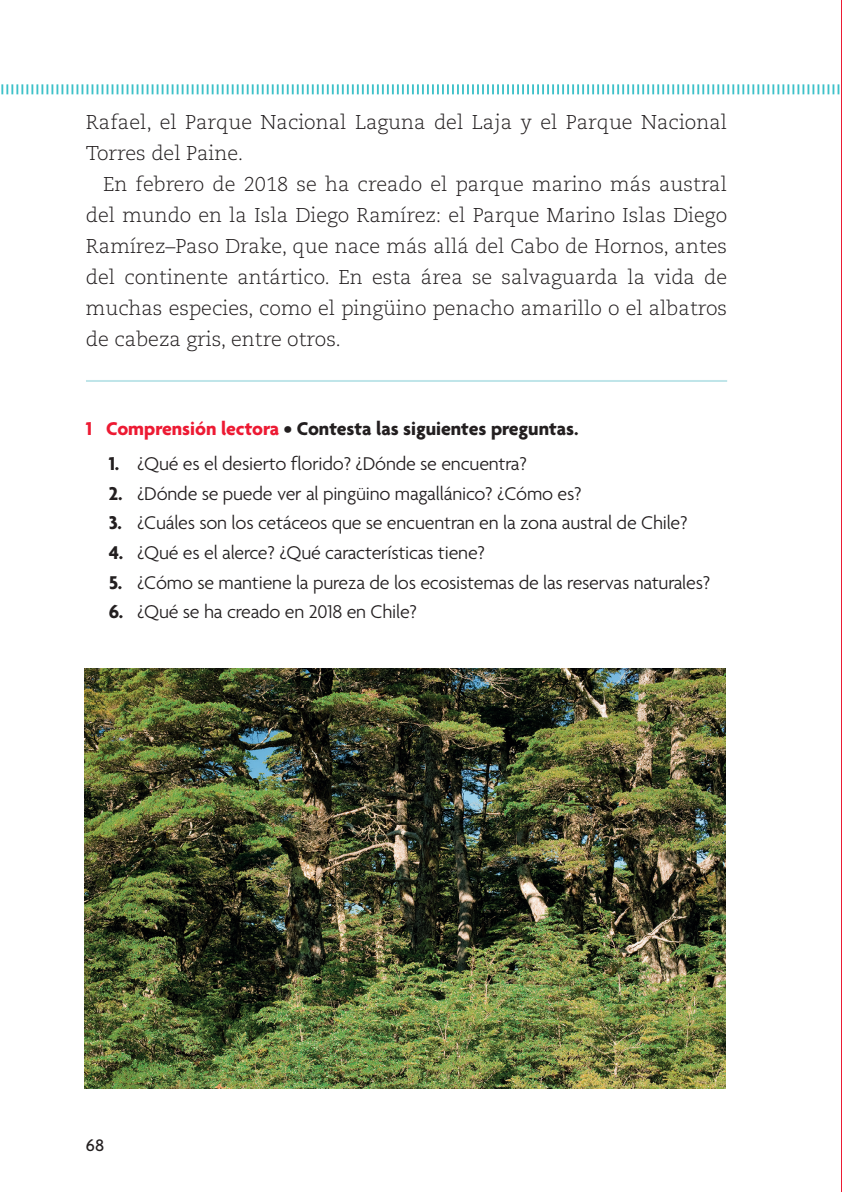
<style>
.page{position:relative;width:842px;height:1192px;background:#fff}
.page>*{position:absolute;margin:0;border:0;box-sizing:border-box;transform-origin:0 0}
.t1{font:300 20px/31px "Caecilia LT Std";color:#231f20}
.t2{font:300 20px "Agenda";letter-spacing:-.01em;color:#231f20}
.t3{font:700 20px "Agenda";color:#231f20}
.t4{font:500 18px "Agenda";color:#231f20}
.s1{color:#ed1a33}
.s2{font-weight:700}
</style>
<div class="page">
<hr style="left:840px;top:0;width:1px;height:1191px;background:#ed1a33">
<svg style="left:1px;top:84px;width:838px;height:10px"></svg>
<hr style="left:86px;top:380px;width:641px;height:2px;background:#bfe5e9">
<img style="left:84px;top:668px;width:641px;height:420px">
<p class="t1" style="left:86px;top:107px;width:642px">Rafael, el Parque Nacional Laguna del Laja y el Parque Nacional<br>Torres del Paine.</p>
<p class="t1" style="left:86px;top:169px;width:642px;text-align:justify;text-indent:17px">En febrero de 2018 se ha creado el parque marino más austral del mundo en la Isla Diego Ramírez: el Parque Marino Islas Diego Ramírez–Paso Drake, que nace más allá del Cabo de Hornos, antes del continente antártico. En esta área se salvaguarda la vida de muchas especies, como el pingüino penacho amarillo o el albatros de cabeza gris, entre otros.</p>
<p class="t3" style="left:86px;top:416px;width:494px"><span class="s1">1 Comprensión lectora</span> • Contesta las siguientes preguntas.</p>
<p class="t2" style="left:109px;top:452px;width:419px"><span class="s2">1.</span> ¿Qué es el desierto florido? ¿Dónde se encuentra?</p>
<p class="t2" style="left:109px;top:481px;width:474px"><span class="s2">2.</span> ¿Dónde se puede ver al pingüino magallánico? ¿Cómo es?</p>
<p class="t2" style="left:109px;top:511px;width:580px"><span class="s2">3.</span> ¿Cuáles son los cetáceos que se encuentran en la zona austral de Chile?</p>
<p class="t2" style="left:109px;top:541px;width:378px"><span class="s2">4.</span> ¿Qué es el alerce? ¿Qué características tiene?</p>
<p class="t2" style="left:109px;top:570px;width:603px"><span class="s2">5.</span> ¿Cómo se mantiene la pureza de los ecosistemas de las reservas naturales?</p>
<p class="t2" style="left:109px;top:600px;width:310px"><span class="s2">6.</span> ¿Qué se ha creado en 2018 en Chile?</p>
<p class="t4" style="left:86px;top:1133px;width:20px">68</p>
</div>
